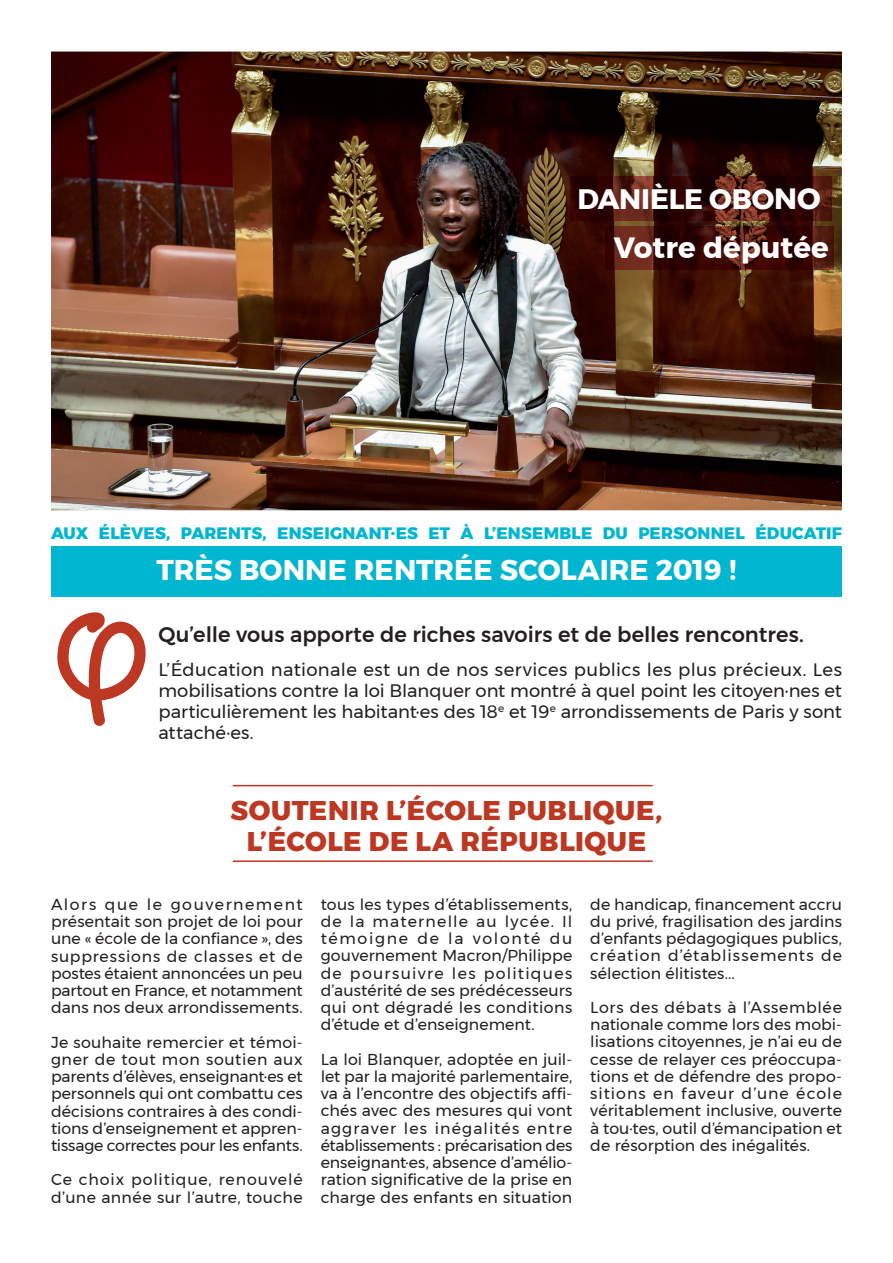
<style>
.page{position:relative;width:893px;height:1263px;background:#fff}
.page>*{position:absolute;margin:0;border:0;box-sizing:border-box;transform-origin:0 0}
.t1{font:700 29.25px "Montserrat";color:#fff}
.t2{font:700 28.5px "Montserrat";color:#fff}
.t3{font:700 28.05px "Montserrat";letter-spacing:-.005em;color:#fff}
.t4{font:800 27px/31.5px "Montserrat";letter-spacing:.025em;color:#bc3823;text-align:center}
.t5{font:500 21px "Montserrat";color:#231f20}
.t6{font:18px/21px "Montserrat";color:#231f20;text-align:justify}
.t7{font:800 16.5px "Montserrat";letter-spacing:.01em;color:#00b6d1}
.t8{font:15.75px/17.2px "Montserrat";letter-spacing:.005em;color:#231f20;text-align:justify}
.t9{font:15.75px/17.2px "Montserrat";letter-spacing:.045em;color:#231f20}
.s1{font-size:29.25px}
</style>
<div class="page">
<div style="left:51px;top:546px;width:791px;height:50px;background:#00b6d1"></div>
<img style="left:51px;top:52px;width:791px;height:458px">
<img style="left:571px;top:177px;width:261px;height:43px">
<img style="left:605px;top:226px;width:228px;height:43px">
<svg style="left:57px;top:612px;width:89px;height:114px"></svg>
<hr style="left:233px;top:785px;width:420px;height:1px;background:#bc3823">
<hr style="left:233px;top:860px;width:420px;height:2px;background:#bc3823">
<h3 class="t3" style="left:577px;top:177px;width:245px">DANIÈLE OBO<span class="s1">NO</span></h3>
<h1 class="t1" style="left:614px;top:224px;width:217px">Votre députée</h1>
<p class="t7" style="left:51px;top:520px;width:792px">AUX ÉLÈVES, PARENTS, ENSEIGNANT·ES ET À L’ENSEMBLE DU PERSONNEL ÉDUCATIF</p>
<h2 class="t2" style="left:157px;top:547px;width:581px">TRÈS BONNE RENTRÉE SCOLAIRE 2019 !</h2>
<h3 class="t5" style="left:158px;top:618px;width:647px">Qu’elle vous apporte de riches savoirs et de belles rencontres.</h3>
<p class="t6" style="left:158px;top:659px;width:685px">L’Éducation nationale est un de nos services publics les plus précieux. Les mobilisations contre la loi Blanquer ont montré à quel point les citoyen·nes et particulièrement les habitant·es des 18<sup>e</sup> et 19<sup>e</sup> arrondissements de Paris y sont attaché·es.</p>
<h3 class="t4" style="left:231px;top:794px;width:433px">SOUTENIR L’ÉCOLE PUBLIQUE,<br>L’ÉCOLE DE LA RÉPUBLIQUE</h3>
<p class="t8" style="left:51px;top:895px;width:253px">Alors que le gouvernement présentait son projet de loi pour une « école de la confiance », des suppressions de classes et de postes étaient annoncées un peu partout en France, et notamment dans nos deux arrondissements.</p>
<p class="t8" style="left:51px;top:1033px;width:253px">Je souhaite remercier et témoi&shy;gner de tout mon soutien aux parents d’élèves, enseignant·es et personnels qui ont combattu ces décisions contraires à des condi&shy;tions d’enseignement et appren&shy;tissage correctes pour les enfants.</p>
<p class="t9" style="left:51px;top:1171px;width:253px">Ce choix politique, renouvelé d’une année sur l’autre, touche</p>
<p class="t8" style="left:321px;top:895px;width:253px">tous les types d’établissements, de la maternelle au lycée. Il témoigne de la volonté du gouvernement Macron/Philippe de poursuivre les politiques d’austérité de ses prédécesseurs qui ont dégradé les conditions d’étude et d’enseignement.</p>
<p class="t8" style="left:321px;top:1050px;width:253px">La loi Blanquer, adoptée en juil&shy;let par la majorité parlementaire, va à l’encontre des objectifs affi&shy;chés avec des mesures qui vont aggraver les inégalités entre établissements : précarisation des enseignant·es, absence d’amélio&shy;ration significative de la prise en charge des enfants en situation</p>
<p class="t8" style="left:590px;top:895px;width:253px">de handicap, financement accru du privé, fragilisation des jardins d’enfants pédagogiques publics, création d’établissements de sélection élitistes...</p>
<p class="t8" style="left:590px;top:998px;width:253px">Lors des débats à l’Assemblée nationale comme lors des mobi&shy;lisations citoyennes, je n’ai eu de cesse de relayer ces préoccupa&shy;tions et de défendre des propo&shy;sitions en faveur d’une école véritablement inclusive, ouverte à tou·tes, outil d’émancipation et de résorption des inégalités.</p>
</div>
